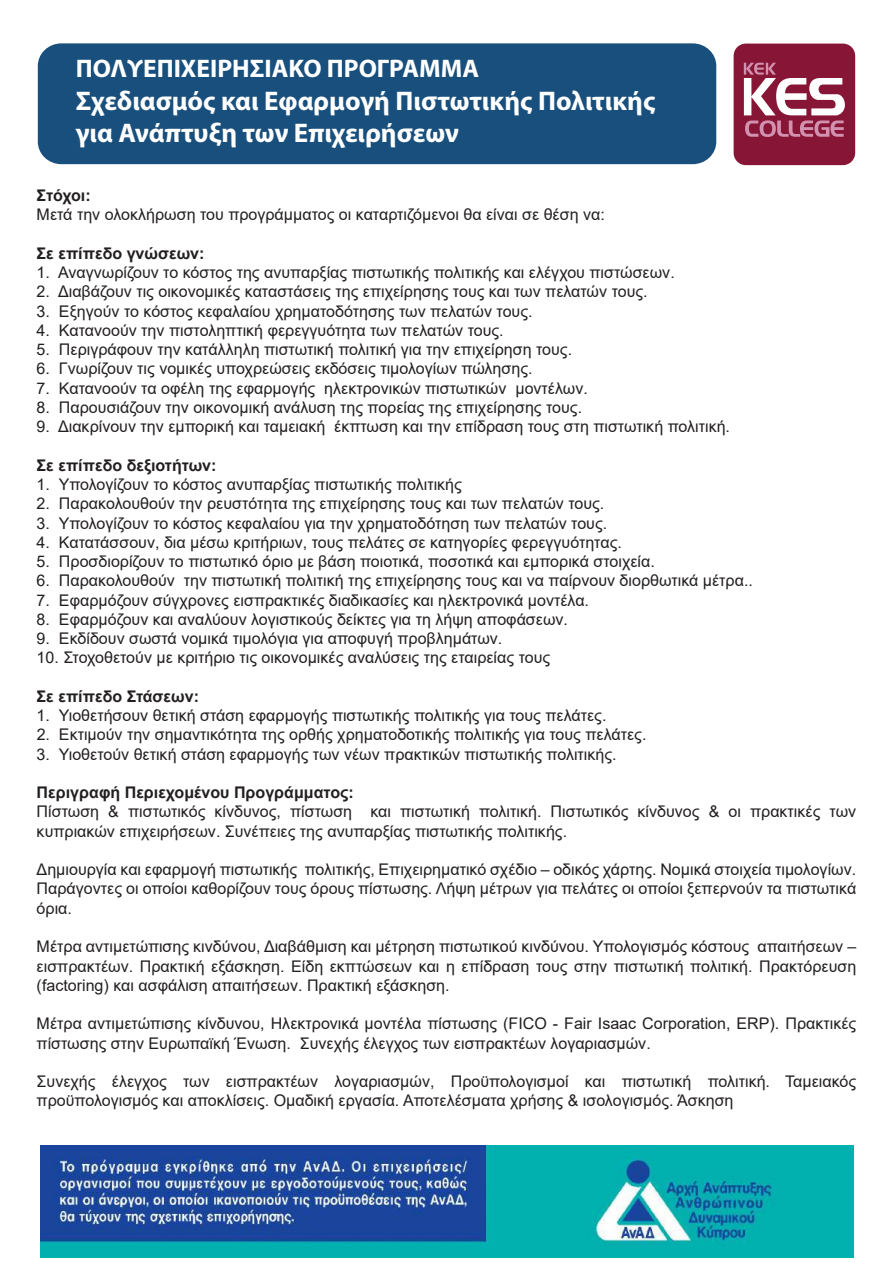
<style>
.page{position:relative;width:893px;height:1263px;background:#fff}
.page>*{position:absolute;margin:0;border:0;box-sizing:border-box;transform-origin:0 0}
.t1{font:700 27px/32.4px "Myriad Pro";color:#fff}
.t2{font:700 25.5px "Myriad Pro";color:#fff}
.t3{font:16.05px/19.2px "Arial";color:#231f20}
.t4{font:700 16.05px "Arial";color:#231f20}
</style>
<div class="page">
<img style="left:41px;top:1146px;width:813px;height:111px">
<div style="left:734px;top:44px;width:121px;height:121px;background:#871535;border-radius:12px"></div>
<svg style="left:744px;top:63px;width:101px;height:74px"></svg>
<div style="left:38px;top:43px;width:678px;height:121px;background:#194f7c;border-radius:23px"></div>
<h2 class="t2" style="left:76px;top:52px;width:405px">ΠΟΛΥΕΠΙΧΕΙΡΗΣΙΑΚΟ ΠΡΟΓΡΑΜΜΑ</h2>
<h1 class="t1" style="left:76px;top:83px;width:581px">Σχεδιασμός και Εφαρμογή Πιστωτικής Πολιτικής για Ανάπτυξη των Επιχειρήσεων</h1>
<p class="t4" style="left:37px;top:184px;width:56px">Στόχοι:</p>
<p class="t3" style="left:37px;top:205px;width:570px">Μετά την ολοκλήρωση του προγράμματος οι καταρτιζόμενοι θα είναι σε θέση να:</p>
<p class="t4" style="left:37px;top:242px;width:169px">Σε επίπεδο γνώσεων:</p>
<p class="t3" style="left:37px;top:263px;width:640px">1. Αναγνωρίζουν το κόστος της ανυπαρξίας πιστωτικής πολιτικής και ελέγχου πιστώσεων.</p>
<p class="t3" style="left:37px;top:282px;width:612px">2. Διαβάζουν τις οικονομικές καταστάσεις της επιχείρησης τους και των πελατών τους.</p>
<p class="t3" style="left:37px;top:301px;width:497px">3. Εξηγούν το κόστος κεφαλαίου χρηματοδότησης των πελατών τους.</p>
<p class="t3" style="left:37px;top:321px;width:469px">4. Κατανοούν την πιστοληπτική φερεγγυότητα των πελατών τους.</p>
<p class="t3" style="left:37px;top:340px;width:537px">5. Περιγράφουν την κατάλληλη πιστωτική πολιτική για την επιχείρηση τους.</p>
<p class="t3" style="left:37px;top:359px;width:497px">6. Γνωρίζουν τις νομικές υποχρεώσεις εκδόσεις τιμολογίων πώλησης.</p>
<p class="t3" style="left:37px;top:378px;width:553px">7. Κατανοούν τα οφέλη της εφαρμογής ηλεκτρονικών πιστωτικών μοντέλων.</p>
<p class="t3" style="left:37px;top:398px;width:547px">8. Παρουσιάζουν την οικονομική ανάλυση της πορείας της επιχείρησης τους.</p>
<p class="t3" style="left:37px;top:417px;width:695px">9. Διακρίνουν την εμπορική και ταμειακή έκπτωση και την επίδραση τους στη πιστωτική πολιτική.</p>
<p class="t4" style="left:37px;top:454px;width:181px">Σε επίπεδο δεξιοτήτων:</p>
<p class="t3" style="left:37px;top:475px;width:427px">1. Υπολογίζουν το κόστος ανυπαρξίας πιστωτικής πολιτικής</p>
<p class="t3" style="left:37px;top:494px;width:569px">2. Παρακολουθούν την ρευστότητα της επιχείρησης τους και των πελατών τους.</p>
<p class="t3" style="left:37px;top:513px;width:572px">3. Υπολογίζουν το κόστος κεφαλαίου για την χρηματοδότηση των πελατών τους.</p>
<p class="t3" style="left:37px;top:532px;width:587px">4. Κατατάσσουν, δια μέσω κριτήριων, τους πελάτες σε κατηγορίες φερεγγυότητας.</p>
<p class="t3" style="left:37px;top:552px;width:620px">5. Προσδιορίζουν το πιστωτικό όριο με βάση ποιοτικά, ποσοτικά και εμπορικά στοιχεία.</p>
<p class="t3" style="left:37px;top:571px;width:718px">6. Παρακολουθούν την πιστωτική πολιτική της επιχείρησης τους και να παίρνουν διορθωτικά μέτρα..</p>
<p class="t3" style="left:37px;top:590px;width:554px">7. Εφαρμόζουν σύγχρονες εισπρακτικές διαδικασίες και ηλεκτρονικά μοντέλα.</p>
<p class="t3" style="left:37px;top:609px;width:533px">8. Εφαρμόζουν και αναλύουν λογιστικούς δείκτες για τη λήψη αποφάσεων.</p>
<p class="t3" style="left:37px;top:629px;width:467px">9. Εκδίδουν σωστά νομικά τιμολόγια για αποφυγή προβλημάτων.</p>
<p class="t3" style="left:37px;top:648px;width:515px">10. Στοχοθετούν με κριτήριο τις οικονομικές αναλύσεις της εταιρείας τους</p>
<p class="t4" style="left:37px;top:685px;width:164px">Σε επίπεδο Στάσεων:</p>
<p class="t3" style="left:37px;top:706px;width:571px">1. Υιοθετήσουν θετική στάση εφαρμογής πιστωτικής πολιτικής για τους πελάτες.</p>
<p class="t3" style="left:37px;top:725px;width:611px">2. Εκτιμούν την σημαντικότητα της ορθής χρηματοδοτικής πολιτικής για τους πελάτες.</p>
<p class="t3" style="left:37px;top:744px;width:581px">3. Υιοθετούν θετική στάση εφαρμογής των νέων πρακτικών πιστωτικής πολιτικής.</p>
<p class="t4" style="left:37px;top:781px;width:319px">Περιγραφή Περιεχομένου Προγράμματος:</p>
<p class="t3" style="left:37px;top:802px;width:821px">Πίστωση &amp; πιστωτικός κίνδυνος, πίστωση και πιστωτική πολιτική. Πιστωτικός κίνδυνος &amp; οι πρακτικές των κυπριακών επιχειρήσεων. Συνέπειες της ανυπαρξίας πιστωτικής πολιτικής.</p>
<p class="t3" style="left:37px;top:860px;width:821px;text-align:justify">Δημιουργία και εφαρμογή πιστωτικής πολιτικής, Επιχειρηματικό σχέδιο – οδικός χάρτης. Νομικά στοιχεία τιμολογίων.<br>Παράγοντες οι οποίοι καθορίζουν τους όρους πίστωσης. Λήψη μέτρων για πελάτες οι οποίοι ξεπερνούν τα πιστωτικά όρια.</p>
<p class="t3" style="left:37px;top:937px;width:821px;text-align:justify">Μέτρα αντιμετώπισης κινδύνου, Διαβάθμιση και μέτρηση πιστωτικού κινδύνου. Υπολογισμός κόστους απαιτήσεων – εισπρακτέων. Πρακτική εξάσκηση. Είδη εκπτώσεων και η επίδραση τους στην πιστωτική πολιτική. Πρακτόρευση (factoring) και ασφάλιση απαιτήσεων. Πρακτική εξάσκηση.</p>
<p class="t3" style="left:37px;top:1014px;width:821px">Μέτρα αντιμετώπισης κίνδυνου, Ηλεκτρονικά μοντέλα πίστωσης (FICO - Fair Isaac Corporation, ERP). Πρακτικές πίστωσης στην Ευρωπαϊκή Ένωση. Συνεχής έλεγχος των εισπρακτέων λογαριασμών.</p>
<p class="t3" style="left:37px;top:1072px;width:821px">Συνεχής έλεγχος των εισπρακτέων λογαριασμών, Προϋπολογισμοί και πιστωτική πολιτική. Ταμειακός προϋπολογισμός και αποκλίσεις. Ομαδική εργασία. Αποτελέσματα χρήσης &amp; ισολογισμός. Άσκηση</p>
</div>
